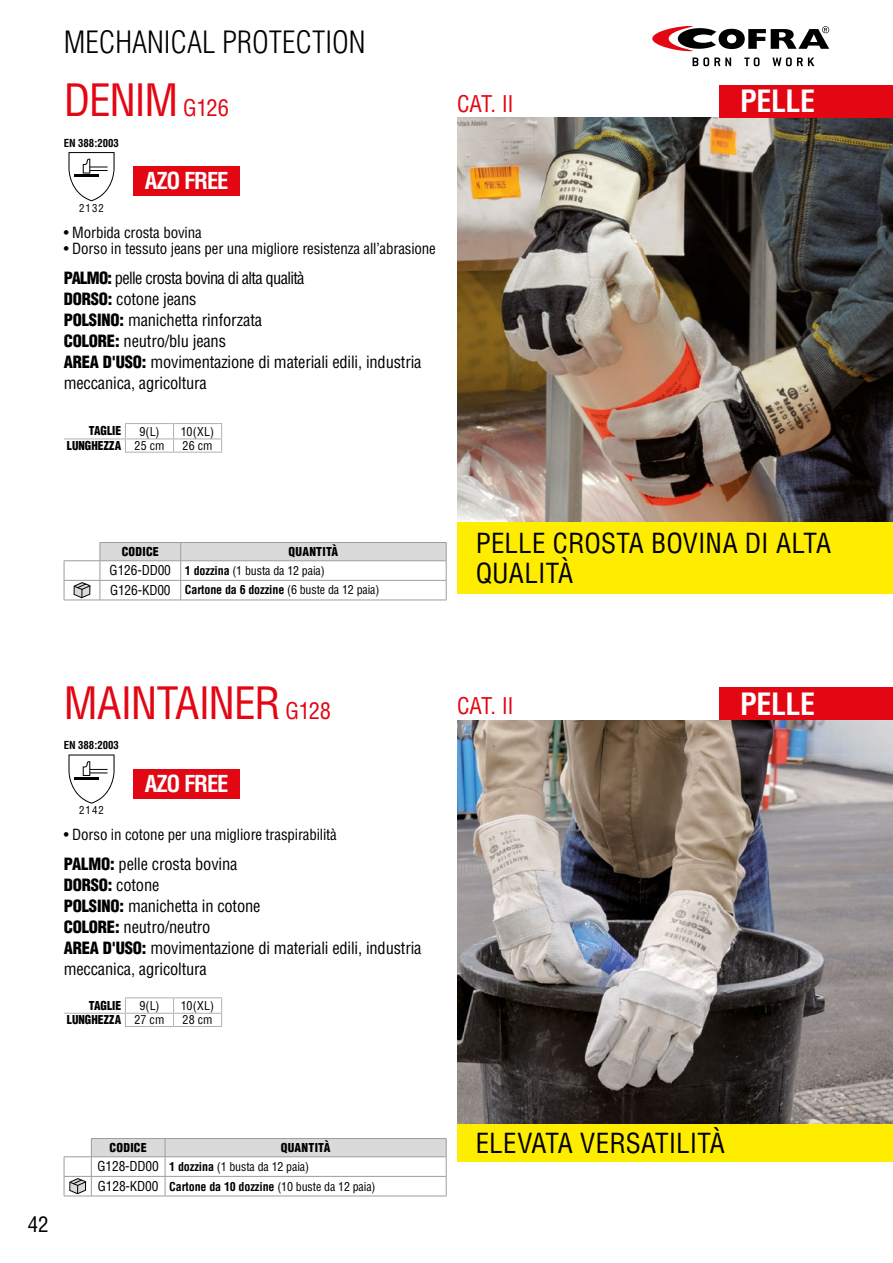
<style>
.page{position:relative;width:893px;height:1263px;background:#fff}
.page>*{position:absolute;margin:0;border:0;box-sizing:border-box;transform-origin:0 0}
.t1{font:condensed 43.5px "Helvetica LT Std";letter-spacing:-.03em;color:#e30613}
.t2{font:300 condensed 30px "Helvetica LT Std";color:#000}
.t3{font:700 condensed 30px "Helvetica LT Std";letter-spacing:-.01em;color:#fff}
.t4{font:condensed 27px/30px "Helvetica LT Std";letter-spacing:.005em;color:#000}
.t5{font:700 condensed 22.8px "Helvetica LT Std";letter-spacing:-.05em;color:#fff}
.t6{font:condensed 22.5px "Helvetica LT Std";letter-spacing:-.025em;color:#e30613}
.t7{font:condensed 21px "Helvetica LT Std";color:#000}
.t8{font:condensed 16.5px/21px "Helvetica LT Std";letter-spacing:-.01em;color:#000}
.t9{font:condensed 15px "Helvetica LT Std";letter-spacing:-.01em;color:#000}
.t10{font:condensed 12px/19.2px "Helvetica LT Std";letter-spacing:-.01em;color:#000}
.t11{font:900 condensed 12px "Helvetica LT Std";letter-spacing:.005em;color:#000}
.t12{font:700 condensed 10.8px "Helvetica LT Std";color:#000}
.t13{font:condensed 10.8px "Helvetica LT Std";letter-spacing:.1em;color:#000}
.s1{font-size:22.5px}
.s2{font-weight:900}
.s3{font-weight:400}
.s4{font-size:13.35px}
.s5{font-weight:700}
</style>
<div class="page">
<svg style="left:693px;top:57px;width:38px;height:9px"></svg>
<svg style="left:744px;top:57px;width:15px;height:9px"></svg>
<svg style="left:772px;top:57px;width:42px;height:9px"></svg>
<svg style="left:652px;top:26px;width:177px;height:25px"></svg>
<img style="left:457px;top:720px;width:436px;height:404px">
<hr style="left:125px;top:997px;width:49px;height:1px;background:#b3b2b2">
<hr style="left:174px;top:997px;width:48px;height:1px;background:#b3b2b2">
<hr style="left:125px;top:1013px;width:49px;height:1px;background:#b3b2b2">
<svg style="left:125px;top:998px;width:1px;height:28px"></svg>
<hr style="left:174px;top:1013px;width:48px;height:1px;background:#b3b2b2">
<svg style="left:173px;top:998px;width:1px;height:28px"></svg>
<svg style="left:221px;top:998px;width:1px;height:28px"></svg>
<hr style="left:125px;top:1026px;width:49px;height:1px;background:#b3b2b2">
<hr style="left:174px;top:1026px;width:48px;height:1px;background:#b3b2b2">
<hr style="left:64px;top:1013px;width:61px;height:1px;background:#b3b2b2">
<svg style="left:64px;top:1138px;width:383px;height:59px"></svg>
<div style="left:457px;top:1124px;width:436px;height:38px;background:#ffed00"></div>
<svg style="left:68px;top:754px;width:47px;height:50px"></svg>
<div style="left:133px;top:769px;width:107px;height:29px;background:#e30613"></div>
<img style="left:457px;top:118px;width:436px;height:404px">
<hr style="left:125px;top:423px;width:49px;height:1px;background:#b3b2b2">
<hr style="left:174px;top:423px;width:48px;height:1px;background:#b3b2b2">
<hr style="left:125px;top:438px;width:49px;height:1px;background:#b3b2b2">
<svg style="left:125px;top:424px;width:1px;height:28px"></svg>
<hr style="left:174px;top:438px;width:48px;height:1px;background:#b3b2b2">
<svg style="left:173px;top:424px;width:1px;height:28px"></svg>
<svg style="left:221px;top:424px;width:1px;height:28px"></svg>
<hr style="left:125px;top:452px;width:49px;height:1px;background:#b3b2b2">
<hr style="left:174px;top:452px;width:48px;height:1px;background:#b3b2b2">
<hr style="left:64px;top:438px;width:61px;height:1px;background:#b3b2b2">
<hr style="left:100px;top:600px;width:81px;height:1px;background:#9d9d9c">
<hr style="left:181px;top:600px;width:265px;height:1px;background:#9d9d9c">
<hr style="left:64px;top:560px;width:36px;height:1px;background:#9d9d9c">
<hr style="left:64px;top:580px;width:36px;height:1px;background:#9d9d9c">
<svg style="left:100px;top:542px;width:347px;height:58px"></svg>
<hr style="left:64px;top:600px;width:36px;height:1px;background:#9d9d9c">
<svg style="left:64px;top:561px;width:1px;height:39px"></svg>
<svg style="left:73px;top:582px;width:18px;height:17px"></svg>
<svg style="left:68px;top:152px;width:47px;height:49px"></svg>
<div style="left:133px;top:167px;width:107px;height:29px;background:#e30613"></div>
<div style="left:457px;top:522px;width:436px;height:72px;background:#ffed00"></div>
<div style="left:719px;top:85px;width:174px;height:33px;background:#e30613"></div>
<div style="left:719px;top:687px;width:174px;height:33px;background:#e30613"></div>
<h2 class="t2" style="left:64px;top:24px;width:303px">MECHANICAL PROTECTION</h2>
<h1 class="t1" style="left:64px;top:73px;width:167px">DENIM <span class="s1">G126</span></h1>
<p class="t12" style="left:64px;top:136px;width:57px">EN 388:2003</p>
<p class="t13" style="left:79px;top:201px;width:26px">2132</p>
<h3 class="t5" style="left:145px;top:167px;width:85px">AZO FREE</h3>
<p class="t9" style="left:64px;top:223px;width:139px">• Morbida crosta bovina</p>
<p class="t9" style="left:64px;top:239px;width:374px">• Dorso in tessuto jeans per una migliore resistenza all’abrasione</p>
<p class="t8" style="left:64px;top:267px;width:359px"><span class="s2">PALMO:</span> pelle crosta bovina di alta qualità<br><span class="s2">DORSO:</span> cotone jeans<br><span class="s2">POLSINO:</span> manichetta rinforzata<br><span class="s2">COLORE:</span> neutro/blu jeans<br><span class="s2">AREA D'USO:</span> movimentazione di materiali edili, industria meccanica, agricoltura</p>
<p class="t11" style="left:89px;top:423px;width:34px">TAGLIE</p>
<p class="t10" style="left:139px;top:421px;width:22px">9(L)</p>
<p class="t10" style="left:181px;top:421px;width:35px">10(XL)</p>
<p class="t11" style="left:67px;top:438px;width:99px">LUNGHEZZA <span class="s3">25 cm</span></p>
<p class="t10" style="left:183px;top:436px;width:32px">26 cm</p>
<h3 class="t6" style="left:457px;top:89px;width:58px">CAT. II</h3>
<h2 class="t3" style="left:740px;top:83px;width:77px">PELLE</h2>
<p class="t10" style="left:110px;top:542px;width:271px;text-indent:179px"><span class="s2">QUANTITÀ<br></span><span class="s4">G126-DD00</span> <span class="s5">1 dozzina</span> (1 busta da 12 paia)<br><span class="s4">G126-KD00</span> <span class="s5">Cartone da 6 dozzine</span> (6 buste da 12 paia)</p>
<p class="t11" style="left:122px;top:544px;width:39px">CODICE</p>
<h3 class="t4" style="left:476px;top:527px;width:357px">PELLE CROSTA BOVINA DI ALTA<br>QUALITÀ</h3>
<h1 class="t1" style="left:64px;top:676px;width:269px">MAINTAINER <span class="s1">G128</span></h1>
<p class="t12" style="left:64px;top:738px;width:57px">EN 388:2003</p>
<p class="t13" style="left:79px;top:803px;width:26px">2142</p>
<h3 class="t5" style="left:145px;top:769px;width:85px">AZO FREE</h3>
<p class="t9" style="left:64px;top:825px;width:275px">• Dorso in cotone per una migliore traspirabilità</p>
<p class="t8" style="left:64px;top:853px;width:359px"><span class="s2">PALMO:</span> pelle crosta bovina<br><span class="s2">DORSO:</span> cotone<br><span class="s2">POLSINO:</span> manichetta in cotone<br><span class="s2">COLORE:</span> neutro/neutro<br><span class="s2">AREA D'USO:</span> movimentazione di materiali edili, industria meccanica, agricoltura</p>
<p class="t11" style="left:89px;top:997px;width:34px">TAGLIE</p>
<p class="t10" style="left:139px;top:996px;width:22px">9(L)</p>
<p class="t10" style="left:181px;top:996px;width:35px">10(XL)</p>
<p class="t11" style="left:67px;top:1012px;width:99px">LUNGHEZZA <span class="s3">27 cm</span></p>
<p class="t10" style="left:183px;top:1010px;width:32px">28 cm</p>
<h3 class="t6" style="left:457px;top:691px;width:58px">CAT. II</h3>
<h2 class="t3" style="left:740px;top:685px;width:77px">PELLE</h2>
<p class="t7" style="left:28px;top:1211px;width:23px">42</p>
<p class="t10" style="left:98px;top:1138px;width:280px;text-indent:183px"><span class="s2">QUANTITÀ<br></span><span class="s4">G128-DD00</span> <span class="s5">1 dozzina</span> (1 busta da 12 paia)<br><span class="s4">G128-KD00</span> <span class="s5">Cartone da 10 dozzine</span> (10 buste da 12 paia)</p>
<p class="t11" style="left:110px;top:1140px;width:39px">CODICE</p>
<h3 class="t4" style="left:476px;top:1128px;width:251px">ELEVATA VERSATILITÀ</h3>
</div>
